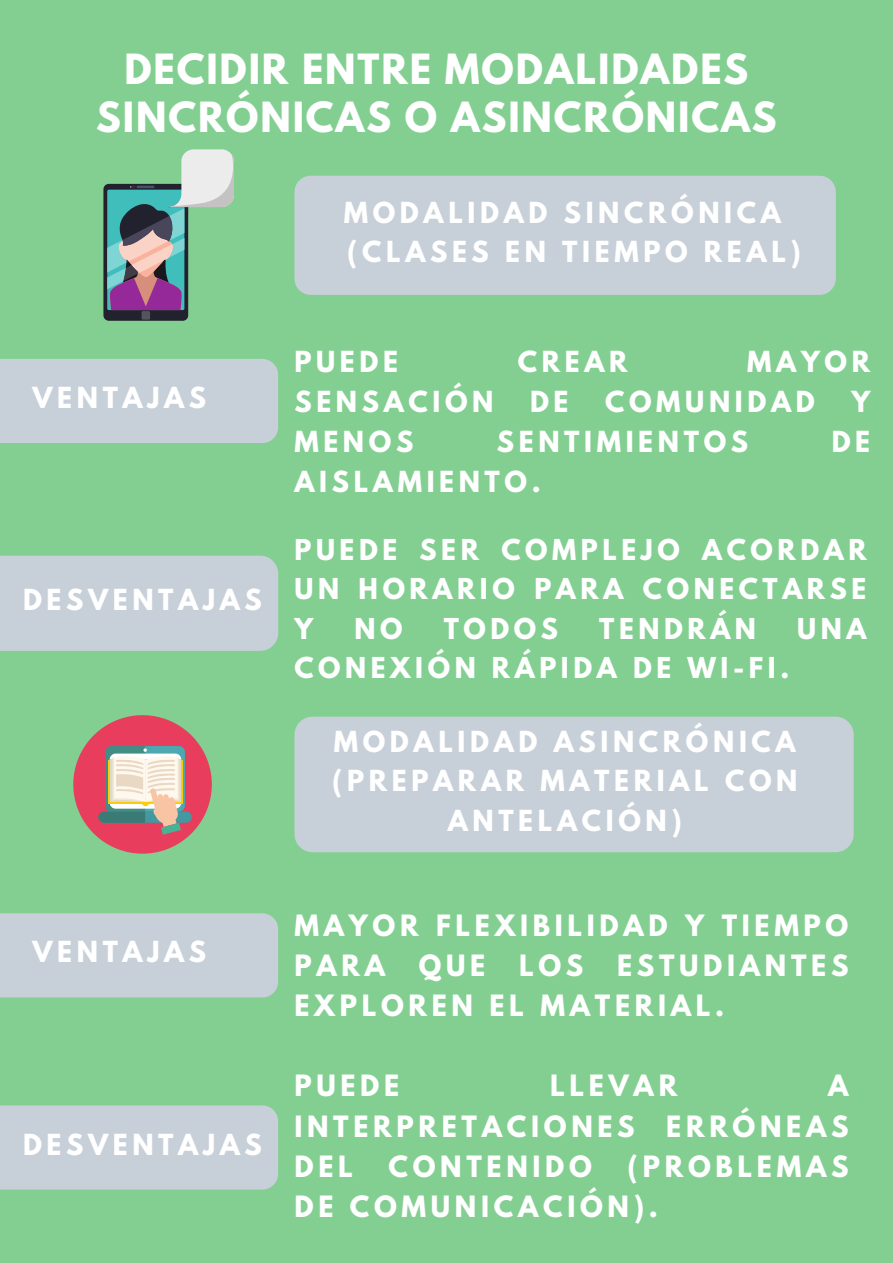
<style>
.page{position:relative;width:893px;height:1263px;background:#83cf92}
.page>*{position:absolute;margin:0;border:0;box-sizing:border-box;transform-origin:0 0}
.t1{font:700 36.9px/47.5px "League Spartan";letter-spacing:.05em;color:#fff;text-align:center}
.t2{font:700 26.03px/40.1px "League Spartan";letter-spacing:.18em;color:#fff}
.t3{font:700 25.72px/39.7px "League Spartan";letter-spacing:.18em;color:#fff}
.t4{font:700 25.5px/39.4px "League Spartan";letter-spacing:.18em;color:#fff;text-align:justify}
</style>
<div class="page">
<div style="left:103px;top:184px;width:85px;height:137px;background:#22212e;border-radius:5px"></div>
<div style="left:142px;top:311px;width:8px;height:9px;background:#54555c"></div>
<svg style="left:107px;top:149px;width:127px;height:161px"></svg>
<svg style="left:73px;top:715px;width:139px;height:139px"></svg>
<div style="left:294px;top:176px;width:542px;height:119px;background:#c7d0d8;border-radius:16px"></div>
<div style="left:294px;top:717px;width:559px;height:135px;background:#c7d0d8;border-radius:18px"></div>
<div style="left:0;top:359px;width:278px;height:84px;background:#c7d0d8"></div>
<div style="left:0;top:556px;width:278px;height:95px;background:#c7d0d8"></div>
<div style="left:0;top:913px;width:278px;height:84px;background:#c7d0d8"></div>
<div style="left:0;top:1105px;width:278px;height:84px;background:#c7d0d8"></div>
<h1 class="t1" style="left:96px;top:50px;width:682px">DECIDIR ENTRE MODALIDADES<br>SINCRÓNICAS O ASINCRÓNICAS</h1>
<p class="t3" style="left:344px;top:196px;width:458px">MODALIDAD SINCRÓNICA (CLASES EN TIEMPO REAL)</p>
<p class="t3" style="left:32px;top:381px;width:175px">VENTAJAS</p>
<p class="t3" style="left:23px;top:583px;width:240px">DESVENTAJAS</p>
<p class="t3" style="left:32px;top:935px;width:175px">VENTAJAS</p>
<p class="t3" style="left:23px;top:1127px;width:240px">DESVENTAJAS</p>
<p class="t3" style="left:294px;top:345px;width:105px">PUEDE</p>
<p class="t3" style="left:518px;top:345px;width:111px">CREAR</p>
<p class="t3" style="left:747px;top:345px;width:124px">MAYOR</p>
<p class="t3" style="left:294px;top:385px;width:200px">SENSACIÓN</p>
<p class="t3" style="left:530px;top:385px;width:40px">DE</p>
<p class="t3" style="left:605px;top:385px;width:211px">COMUNIDAD</p>
<p class="t3" style="left:851px;top:385px;width:20px">Y</p>
<p class="t3" style="left:294px;top:425px;width:120px">MENOS</p>
<p class="t3" style="left:497px;top:425px;width:253px">SENTIMIENTOS</p>
<p class="t3" style="left:831px;top:425px;width:40px">DE</p>
<p class="t3" style="left:294px;top:465px;width:248px">AISLAMIENTO.</p>
<p class="t4" style="left:294px;top:533px;width:574px">PUEDE SER COMPLEJO ACORDAR UN HORARIO PARA CONECTARSE Y</p>
<p class="t4" style="left:354px;top:612px;width:50px">NO</p>
<p class="t4" style="left:444px;top:612px;width:116px">TODOS</p>
<p class="t4" style="left:599px;top:612px;width:158px">TENDRÁN</p>
<p class="t4" style="left:797px;top:612px;width:71px">UNA</p>
<p class="t4" style="left:294px;top:651px;width:496px">CONEXIÓN RÁPIDA DE WI-FI.</p>
<p class="t3" style="left:332px;top:725px;width:467px;text-align:center">MODALIDAD ASINCRÓNICA (PREPARAR MATERIAL CON<br>ANTELACIÓN)</p>
<p class="t2" style="left:294px;top:909px;width:555px">MAYOR FLEXIBILIDAD Y TIEMPO<br>PARA</p>
<p class="t2" style="left:294px;top:949px;width:555px;text-indent:323px">ESTUDIANTES<br>EXPLOREN EL MATERIAL.</p>
<p class="t2" style="left:419px;top:949px;width:68px">QUE</p>
<p class="t2" style="left:519px;top:949px;width:66px">LOS</p>
<p class="t2" style="left:294px;top:1069px;width:106px">PUEDE</p>
<p class="t2" style="left:550px;top:1069px;width:129px">LLEVAR</p>
<p class="t2" style="left:294px;top:1069px;width:555px;text-align:justify;text-indent:533px">A INTERPRETACIONES ERRÓNEAS DEL</p>
<p class="t2" style="left:294px;top:1149px;width:555px;text-indent:333px">(PROBLEMAS<br>DE COMUNICACIÓN).</p>
<p class="t2" style="left:388px;top:1149px;width:205px">CONTENIDO</p>
</div>
